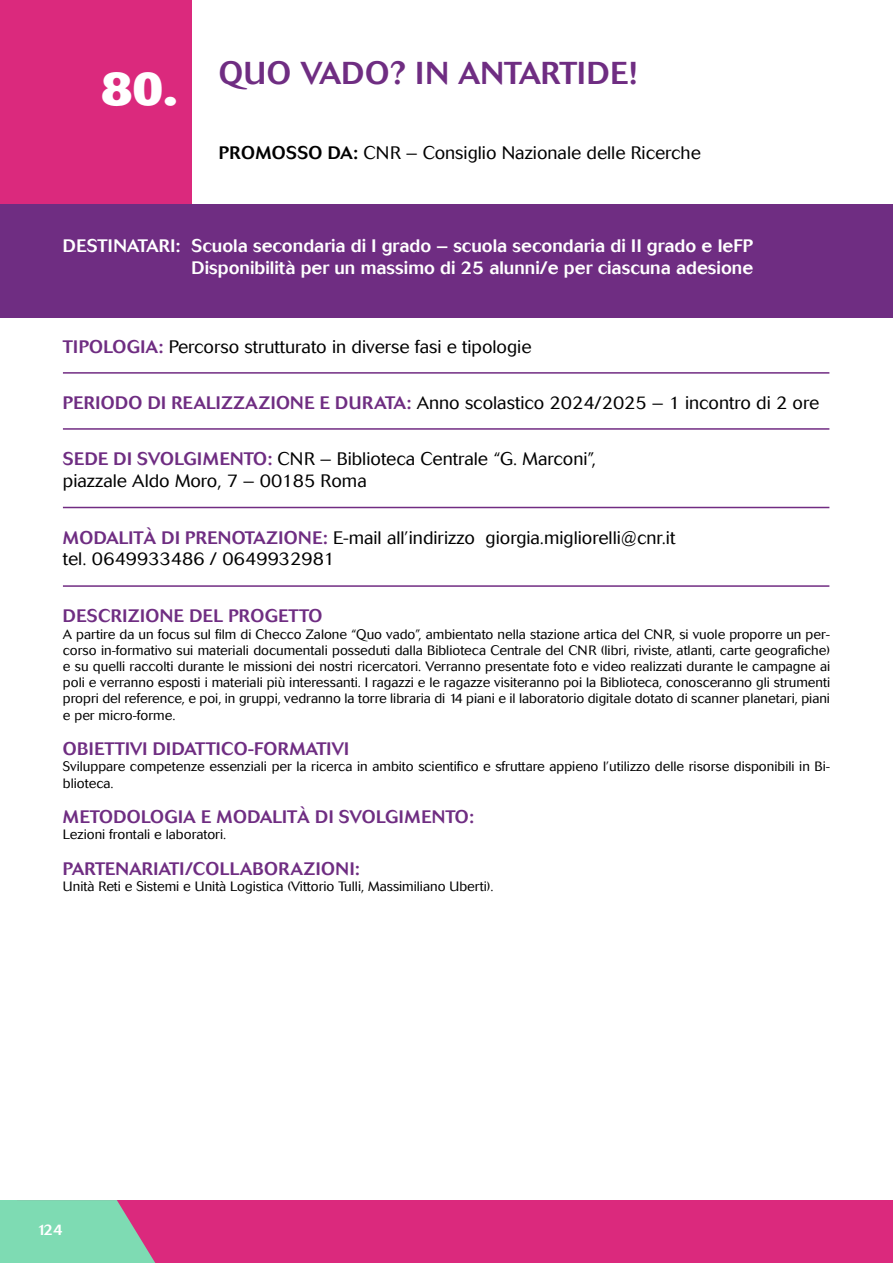
<style>
.page{position:relative;width:893px;height:1263px;background:#fff}
.page>*{position:absolute;margin:0;border:0;box-sizing:border-box;transform-origin:0 0}
.t1{font:500 31.5px "Cosmos";color:#6f2d82}
.t2{font:300 18px/21.6px "Cosmos";color:#000}
.t3{font:500 18px/21.6px "Cosmos";color:#fff}
.t4{font:500 18px "Cosmos";letter-spacing:.02em;color:#6f2d82}
.t5{font:500 15px "Cosmos";color:#fff}
.t6{font:300 13.5px/16.2px "Cosmos";color:#000;text-align:justify}
.s1{font-weight:800;font-size:45px;color:#fff}
.s2{font-weight:500}
.s3{font-weight:500;color:#6f2d82}
</style>
<div class="page">
<hr style="left:892px;top:0;width:1px;height:238px;background:#db297d">
<div style="left:0;top:1200px;width:893px;height:63px;background:#db297d"></div>
<svg style="left:16px;top:1200px;width:139px;height:63px"></svg>
<div style="left:0;top:0;width:192px;height:238px;background:#db297d"></div>
<div style="left:0;top:204px;width:893px;height:114px;background:#6f2d82"></div>
<hr style="left:63px;top:372px;width:766px;height:2px;background:#712c82">
<hr style="left:63px;top:428px;width:766px;height:2px;background:#712c82">
<hr style="left:63px;top:507px;width:766px;height:1px;background:#712c82">
<hr style="left:63px;top:585px;width:766px;height:2px;background:#712c82">
<div style="left:0;top:1200px;width:16px;height:63px;background:#7edbb3"></div>
<h1 class="t1" style="left:102px;top:55px;width:537px"><span class="s1">80.</span> QUO VADO? IN ANTARTIDE!</h1>
<h2 class="t2" style="left:219px;top:142px;width:483px"><span class="s2">PROMOSSO DA:</span> CNR – Consiglio Nazionale delle Ricerche</h2>
<h2 class="t3" style="left:63px;top:235px;width:119px">DESTINATARI:</h2>
<h2 class="t3" style="left:192px;top:235px;width:563px">Scuola secondaria di I grado – scuola secondaria di II grado e IeFP<br>Disponibilità per un massimo di 25 alunni/e per ciascuna adesione</h2>
<h2 class="t2" style="left:63px;top:336px;width:470px"><span class="s3">TIPOLOGIA:</span> Percorso strutturato in diverse fasi e tipologie</h2>
<h2 class="t2" style="left:63px;top:392px;width:758px"><span class="s3">PERIODO DI REALIZZAZIONE E DURATA:</span> Anno scolastico 2024/2025 – 1 incontro di 2 ore</h2>
<h2 class="t2" style="left:63px;top:448px;width:534px"><span class="s3">SEDE DI SVOLGIMENTO:</span> CNR – Biblioteca Centrale “G. Marconi”, piazzale Aldo Moro, 7 – 00185 Roma</h2>
<h2 class="t2" style="left:63px;top:527px;width:614px"><span class="s3">MODALITÀ DI PRENOTAZIONE:</span> E-mail all’indirizzo giorgia.migliorelli@cnr.it tel. 0649933486 / 0649932981</h2>
<h2 class="t4" style="left:63px;top:606px;width:261px">DESCRIZIONE DEL PROGETTO</h2>
<p class="t6" style="left:63px;top:626px;width:769px">A partire da un focus sul film di Checco Zalone “Quo vado”, ambientato nella stazione artica del CNR, si vuole proporre un per&shy;corso in-formativo sui materiali documentali posseduti dalla Biblioteca Centrale del CNR (libri, riviste, atlanti, carte geografiche) e su quelli raccolti durante le missioni dei nostri ricercatori. Verranno presentate foto e video realizzati durante le campagne ai poli e verranno esposti i materiali più interessanti. I ragazzi e le ragazze visiteranno poi la Biblioteca, conosceranno gli strumenti propri del reference, e poi, in gruppi, vedranno la torre libraria di 14 piani e il laboratorio digitale dotato di scanner planetari, piani e per micro-forme.</p>
<h2 class="t4" style="left:63px;top:738px;width:288px">OBIETTIVI DIDATTICO-FORMATIVI</h2>
<p class="t6" style="left:63px;top:759px;width:769px">Sviluppare competenze essenziali per la ricerca in ambito scientifico e sfruttare appieno l’utilizzo delle risorse disponibili in Bi&shy;blioteca.</p>
<h2 class="t4" style="left:63px;top:806px;width:412px">METODOLOGIA E MODALITÀ DI SVOLGIMENTO:</h2>
<p class="t6" style="left:63px;top:827px;width:165px">Lezioni frontali e laboratori.</p>
<h2 class="t4" style="left:63px;top:858px;width:298px">PARTENARIATI/COLLABORAZIONI:</h2>
<p class="t6" style="left:63px;top:878px;width:432px">Unità Reti e Sistemi e Unità Logistica (Vittorio Tulli, Massimiliano Uberti).</p>
<p class="t5" style="left:37px;top:1221px;width:27px">124</p>
</div>
